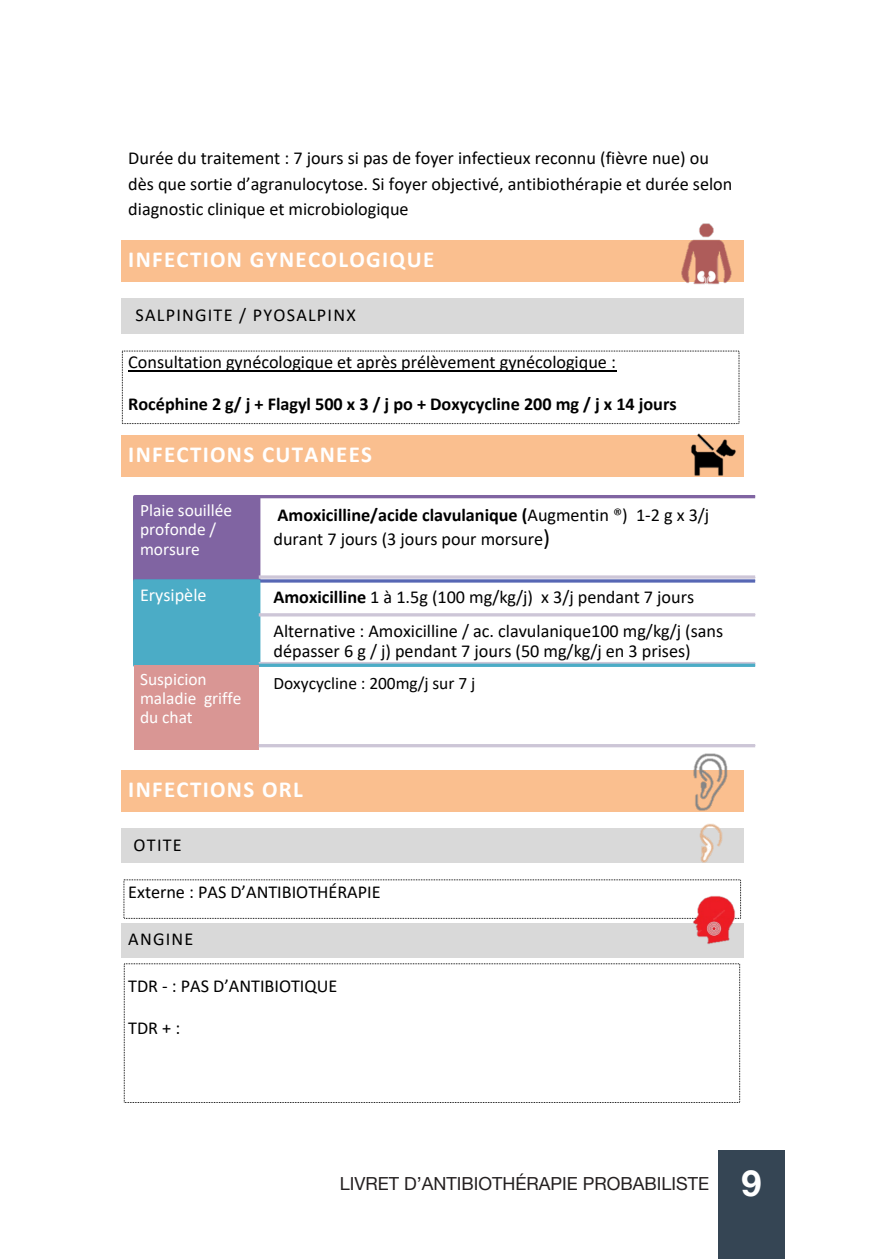
<style>
.page{position:relative;width:893px;height:1259px;background:#fff}
.page>*{position:absolute;margin:0;border:0;box-sizing:border-box;transform-origin:0 0}
.t1{font:700 23.1px "Calibri";letter-spacing:.055em;color:#fff}
.t2{font:18.3px/25.5px "Calibri";color:#000}
.t3{font:700 18.3px "Calibri";color:#000}
.t4{font:18.3px "Calibri";letter-spacing:.065em;color:#000}
.t5{font:18.3px "Calibri";color:#fff}
.t6{font:18px "Helvetica Neue";color:#231f20}
.t7{font:17.4px/19.2px "Calibri";letter-spacing:-.005em;color:#fff}
.t8{font:17.4px "Calibri";color:#000}
.s1{font-weight:700}
.s2{font-size:23.1px}
.s3{font-weight:700;font-size:36px;color:#fff}
</style>
<div class="page">
<div style="left:718px;top:1151px;width:67px;height:108px;background:#354554"></div>
<div style="left:126px;top:245px;width:613px;height:33px;background:#fabf8f"></div>
<svg style="left:121px;top:240px;width:5px;height:5px"></svg>
<div style="left:126px;top:240px;width:613px;height:5px;background:#fabf8f"></div>
<svg style="left:739px;top:240px;width:5px;height:5px"></svg>
<svg style="left:121px;top:277px;width:5px;height:5px"></svg>
<div style="left:126px;top:277px;width:613px;height:5px;background:#fabf8f"></div>
<svg style="left:739px;top:277px;width:5px;height:5px"></svg>
<div style="left:121px;top:245px;width:5px;height:32px;background:#fabf8f"></div>
<div style="left:739px;top:245px;width:5px;height:32px;background:#fabf8f"></div>
<div style="left:126px;top:303px;width:613px;height:26px;background:#d9d9d9"></div>
<svg style="left:121px;top:298px;width:5px;height:5px"></svg>
<div style="left:126px;top:298px;width:613px;height:5px;background:#d9d9d9"></div>
<svg style="left:739px;top:298px;width:5px;height:5px"></svg>
<svg style="left:121px;top:329px;width:5px;height:4px"></svg>
<hr style="left:126px;top:329px;width:613px;height:4px;background:#d9d9d9">
<svg style="left:739px;top:329px;width:5px;height:4px"></svg>
<div style="left:121px;top:303px;width:5px;height:26px;background:#d9d9d9"></div>
<div style="left:739px;top:303px;width:5px;height:26px;background:#d9d9d9"></div>
<hr style="left:128px;top:370px;width:488px;height:1px;background:#000">
<div style="left:126px;top:440px;width:613px;height:32px;background:#fabf8f"></div>
<svg style="left:121px;top:435px;width:5px;height:5px"></svg>
<div style="left:126px;top:435px;width:613px;height:5px;background:#fabf8f"></div>
<svg style="left:740px;top:435px;width:4px;height:5px"></svg>
<svg style="left:121px;top:472px;width:5px;height:5px"></svg>
<div style="left:126px;top:472px;width:613px;height:5px;background:#fabf8f"></div>
<svg style="left:740px;top:472px;width:4px;height:5px"></svg>
<div style="left:121px;top:440px;width:5px;height:32px;background:#fabf8f"></div>
<div style="left:739px;top:440px;width:5px;height:32px;background:#fabf8f"></div>
<div style="left:126px;top:774px;width:613px;height:33px;background:#fabf8f"></div>
<svg style="left:121px;top:770px;width:5px;height:4px"></svg>
<hr style="left:126px;top:770px;width:613px;height:4px;background:#fabf8f">
<svg style="left:739px;top:770px;width:5px;height:4px"></svg>
<svg style="left:121px;top:807px;width:5px;height:5px"></svg>
<div style="left:126px;top:807px;width:613px;height:5px;background:#fabf8f"></div>
<svg style="left:739px;top:807px;width:5px;height:5px"></svg>
<div style="left:121px;top:774px;width:5px;height:33px;background:#fabf8f"></div>
<div style="left:739px;top:774px;width:5px;height:33px;background:#fabf8f"></div>
<div style="left:126px;top:833px;width:613px;height:25px;background:#d9d9d9"></div>
<svg style="left:121px;top:828px;width:5px;height:5px"></svg>
<div style="left:126px;top:828px;width:613px;height:5px;background:#d9d9d9"></div>
<svg style="left:739px;top:828px;width:5px;height:5px"></svg>
<svg style="left:121px;top:858px;width:5px;height:5px"></svg>
<div style="left:126px;top:858px;width:613px;height:5px;background:#d9d9d9"></div>
<svg style="left:739px;top:858px;width:5px;height:5px"></svg>
<div style="left:121px;top:833px;width:5px;height:25px;background:#d9d9d9"></div>
<div style="left:739px;top:833px;width:5px;height:25px;background:#d9d9d9"></div>
<div style="left:126px;top:927px;width:613px;height:26px;background:#d9d9d9"></div>
<svg style="left:121px;top:923px;width:5px;height:4px"></svg>
<hr style="left:126px;top:923px;width:613px;height:4px;background:#d9d9d9">
<svg style="left:740px;top:923px;width:4px;height:4px"></svg>
<svg style="left:121px;top:953px;width:5px;height:4px"></svg>
<hr style="left:126px;top:953px;width:613px;height:4px;background:#d9d9d9">
<svg style="left:739px;top:953px;width:5px;height:4px"></svg>
<div style="left:121px;top:927px;width:5px;height:26px;background:#d9d9d9"></div>
<div style="left:739px;top:927px;width:5px;height:26px;background:#d9d9d9"></div>
<hr style="left:135px;top:495px;width:620px;height:3px;background:#8064a2">
<div style="left:135px;top:496px;width:124px;height:85px;background:#8064a2"></div>
<div style="left:133px;top:495px;width:127px;height:87px;border:3px solid #8064a2"></div>
<svg style="left:259px;top:575px;width:496px;height:4px;fill:#cdc6d7"></svg>
<hr style="left:135px;top:579px;width:620px;height:3px;background:#5767b4">
<div style="left:135px;top:581px;width:124px;height:84px;background:#4bacc6"></div>
<div style="left:133px;top:579px;width:127px;height:88px;border:3px solid #4bacc6"></div>
<hr style="left:259px;top:613px;width:496px;height:3px;background:#cdc6d7">
<hr style="left:259px;top:662px;width:496px;height:3px;background:#cdc6d7">
<svg style="left:135px;top:663px;width:620px;height:4px;fill:#4bacc6"></svg>
<div style="left:135px;top:665px;width:124px;height:84px;background:#d99694"></div>
<hr style="left:259px;top:744px;width:496px;height:3px;background:#cdc6d7">
<img style="left:691px;top:433px;width:49px;height:44px">
<img style="left:681px;top:223px;width:51px;height:62px">
<img style="left:693px;top:753px;width:34px;height:58px">
<img style="left:691px;top:896px;width:49px;height:48px">
<img style="left:699px;top:823px;width:24px;height:40px">
<p class="t2" style="left:128px;top:145px;width:606px">Durée du traitement : 7 jours si pas de foyer infectieux reconnu (fièvre nue) ou dès que sortie d’agranulocytose. Si foyer objectivé, antibiothérapie et durée selon diagnostic clinique et microbiologique</p>
<p class="t1" style="left:128px;top:243px;width:307px">INFECTION GYNECOLOGIQUE</p>
<p class="t4" style="left:136px;top:302px;width:222px">SALPINGITE / PYOSALPINX</p>
<p class="t2" style="left:128px;top:349px;width:489px">Consultation gynécologique et après prélèvement gynécologique :</p>
<p class="t3" style="left:128px;top:391px;width:550px">Rocéphine 2 g/ j + Flagyl 500 x 3 / j po + Doxycycline 200 mg / j x 14 jours</p>
<p class="t1" style="left:128px;top:438px;width:245px">INFECTIONS CUTANEES</p>
<p class="t7" style="left:140px;top:500px;width:94px">Plaie souillée profonde / morsure</p>
<p class="t2" style="left:273px;top:502px;width:437px;line-height:24.3px"><span class="s1">Amoxicilline/acide clavulanique (</span>Augmentin ®) 1-2 g x 3/j durant 7 jours (3 jours pour morsure<span class="s2">)</span></p>
<p class="t5" style="left:140px;top:582px;width:68px">Erysipèle</p>
<p class="t2" style="left:274px;top:579px;width:451px;line-height:34.2px"><span class="s1">Amoxicilline</span> 1 à 1.5g (100 mg/kg/j) x 3/j pendant 7 jours<br>Alternative : Amoxicilline / ac. clavulanique100 mg/kg/j (sans</p>
<p class="t2" style="left:274px;top:637px;width:419px">dépasser 6 g / j) pendant 7 jours (50 mg/kg/j en 3 prises)</p>
<p class="t7" style="left:140px;top:669px;width:103px">Suspicion maladie griffe du chat</p>
<p class="t8" style="left:274px;top:671px;width:203px">Doxycycline : 200mg/j sur 7 j</p>
<p class="t1" style="left:128px;top:773px;width:176px">INFECTIONS ORL</p>
<p class="t2" style="left:134px;top:831px;width:50px">OTITE</p>
<p class="t2" style="left:128px;top:878px;width:254px">Externe : PAS D’ANTIBIOTHÉRAPIE</p>
<p class="t2" style="left:128px;top:925px;width:67px">ANGINE</p>
<p class="t2" style="left:128px;top:972px;width:211px">TDR - : PAS D’ANTIBIOTIQUE</p>
<p class="t2" style="left:128px;top:1014px;width:54px">TDR + :</p>
<p class="t6" style="left:340px;top:1170px;width:423px">LIVRET D’ANTIBIOTHÉRAPIE PROBABILISTE <span class="s3">9</span></p>
</div>
